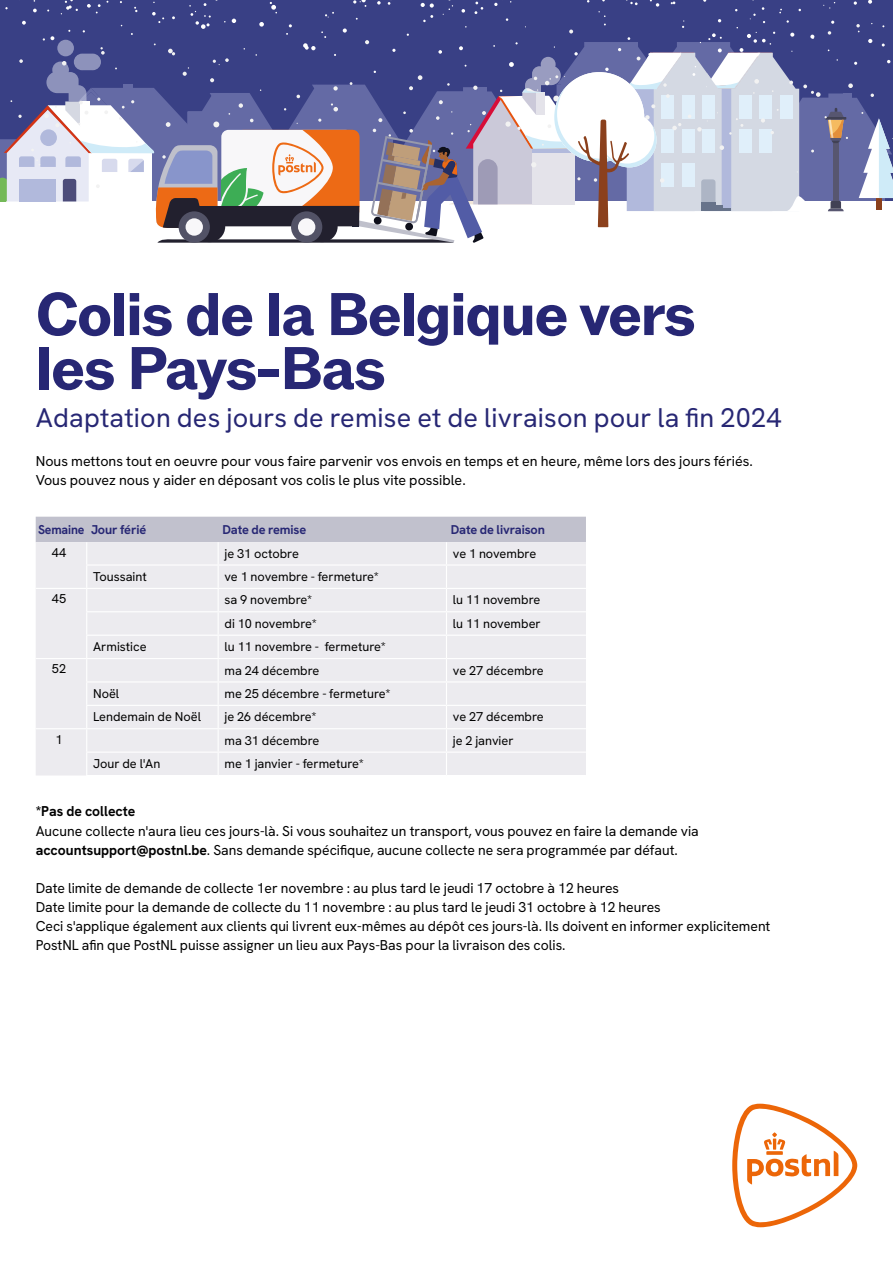
<style>
.page{position:relative;width:893px;height:1263px;background:#fff}
.page>*{position:absolute;margin:0;border:0;box-sizing:border-box;transform-origin:0 0}
.t1{font:700 60px/54px "ABCROM";letter-spacing:-.025em;color:#272774}
.t2{font:27px "Hanken Grotesk";letter-spacing:.01em;color:#272774}
.t3{font:14.25px/19.2px "Hanken Grotesk";color:#000}
.t4{font:700 14.25px "Hanken Grotesk";color:#000}
.t5{font:12.75px "Hanken Grotesk";color:#000}
.t6{font:700 12.75px "Hanken Grotesk";letter-spacing:-.01em;color:#272774}
.t7{font:700 12.75px "Hanken Grotesk";letter-spacing:-.01em;color:#272774;scale:.96 1}
.s1{font-weight:700}
</style>
<div class="page">
<svg style="left:0;top:1px;width:893px;height:242px"></svg>
<svg style="left:732px;top:1104px;width:125px;height:123px"></svg>
<svg style="left:36px;top:517px;width:550px;height:258px"></svg>
<h1 class="t1" style="left:36px;top:289px;width:662px">Colis de la Belgique vers les Pays-Bas</h1>
<h2 class="t2" style="left:36px;top:401px;width:747px">Adaptation des jours de remise et de livraison pour la fin 2024</h2>
<p class="t3" style="left:36px;top:451px;width:719px">Nous mettons tout en oeuvre pour vous faire parvenir vos envois en temps et en heure, même lors des jours fériés.<br>Vous pouvez nous y aider en déposant vos colis le plus vite possible.</p>
<p class="t7" style="left:38px;top:521px;width:114px">Semaine Jour férié</p>
<p class="t6" style="left:222px;top:521px;width:85px">Date de remise</p>
<p class="t6" style="left:451px;top:521px;width:96px">Date de livraison</p>
<p class="t5" style="left:52px;top:544px;width:16px">44</p>
<p class="t5" style="left:225px;top:545px;width:76px">je 31 octobre</p>
<p class="t5" style="left:453px;top:545px;width:85px">ve 1 novembre</p>
<p class="t5" style="left:93px;top:568px;width:55px">Toussaint</p>
<p class="t5" style="left:225px;top:568px;width:156px">ve 1 novembre - fermeture*</p>
<p class="t5" style="left:52px;top:591px;width:16px">45</p>
<p class="t5" style="left:225px;top:592px;width:89px">sa 9 novembre*</p>
<p class="t5" style="left:453px;top:592px;width:89px">lu 11 novembre</p>
<p class="t5" style="left:225px;top:615px;width:94px">di 10 novembre*</p>
<p class="t5" style="left:453px;top:615px;width:89px">lu 11 november</p>
<p class="t5" style="left:93px;top:638px;width:55px">Armistice</p>
<p class="t5" style="left:225px;top:638px;width:163px">lu 11 novembre - fermeture*</p>
<p class="t5" style="left:52px;top:661px;width:16px">52</p>
<p class="t5" style="left:225px;top:662px;width:96px">ma 24 décembre</p>
<p class="t5" style="left:453px;top:662px;width:92px">ve 27 décembre</p>
<p class="t5" style="left:93px;top:685px;width:28px">Noël</p>
<p class="t5" style="left:225px;top:685px;width:167px">me 25 décembre - fermeture*</p>
<p class="t5" style="left:93px;top:709px;width:109px">Lendemain de Noël</p>
<p class="t5" style="left:225px;top:709px;width:93px">je 26 décembre*</p>
<p class="t5" style="left:453px;top:709px;width:92px">ve 27 décembre</p>
<p class="t5" style="left:56px;top:731px;width:9px">1</p>
<p class="t5" style="left:225px;top:732px;width:96px">ma 31 décembre</p>
<p class="t5" style="left:453px;top:732px;width:62px">je 2 janvier</p>
<p class="t5" style="left:93px;top:755px;width:69px">Jour de l'An</p>
<p class="t5" style="left:225px;top:755px;width:141px">me 1 janvier - fermeture*</p>
<p class="t4" style="left:36px;top:802px;width:101px">*Pas de collecte</p>
<p class="t3" style="left:36px;top:821px;width:665px">Aucune collecte n'aura lieu ces jours-là. Si vous souhaitez un transport, vous pouvez en faire la demande via <span class="s1">accountsupport@postnl.be</span>. Sans demande spécifique, aucune collecte ne sera programmée par défaut.</p>
<p class="t3" style="left:36px;top:878px;width:736px">Date limite de demande de collecte 1er novembre : au plus tard le jeudi 17 octobre à 12 heures<br>Date limite pour la demande de collecte du 11 novembre : au plus tard le jeudi 31 octobre à 12 heures<br>Ceci s'applique également aux clients qui livrent eux-mêmes au dépôt ces jours-là. Ils doivent en informer explicitement PostNL afin que PostNL puisse assigner un lieu aux Pays-Bas pour la livraison des colis.</p>
</div>
